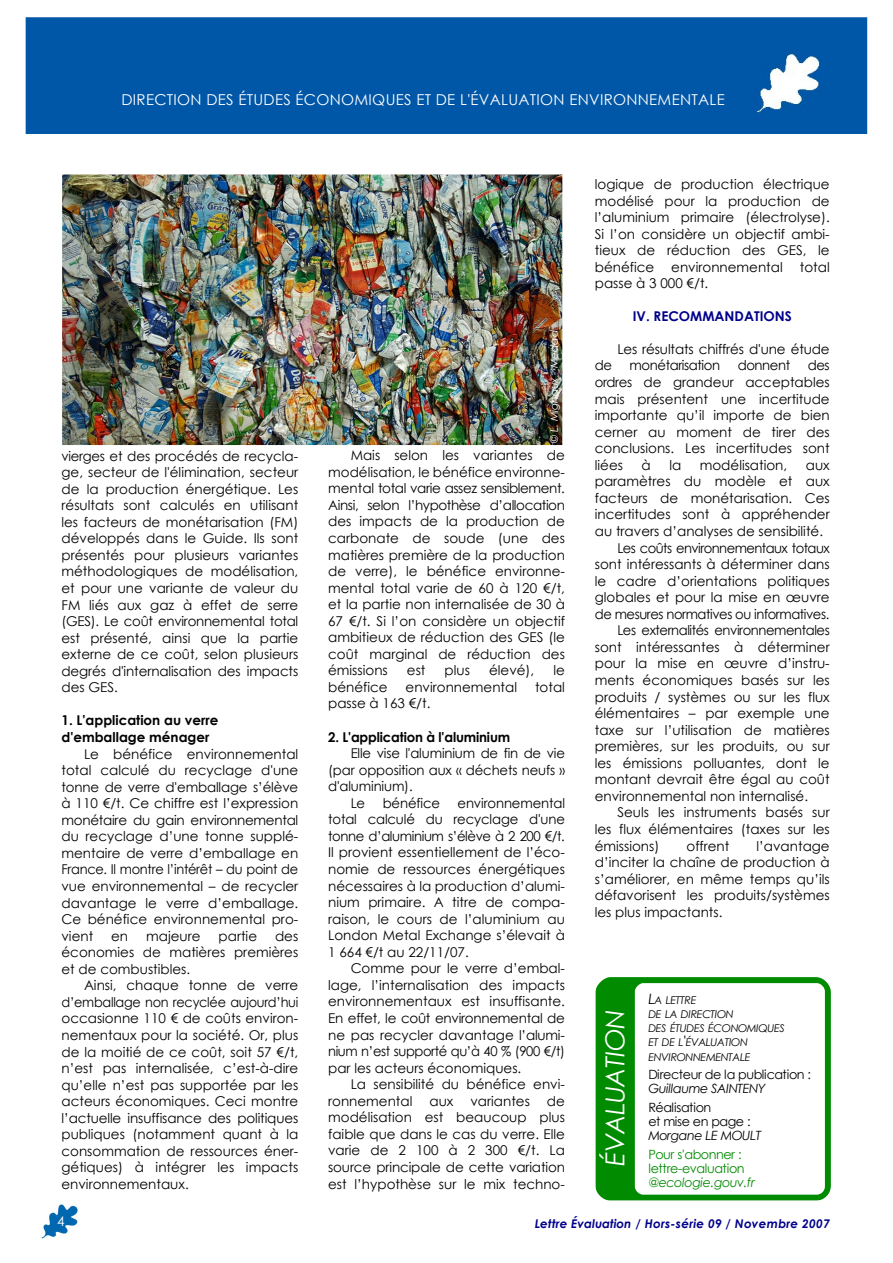
<style>
.page{position:relative;width:893px;height:1263px;background:#fff}
.page>*{position:absolute;margin:0;border:0;box-sizing:border-box;transform-origin:0 0}
.t1{font:italic 26.25px "Century Gothic";letter-spacing:-.015em;color:#fff}
.t2{font:15px "Century Gothic";letter-spacing:.02em;color:#fff}
.t3{font:13.5px/16.5px "Century Gothic";color:#000;text-align:justify}
.t4{font:13.5px "Century Gothic";letter-spacing:-.03em;color:#000}
.t5{font:700 13.5px/16.5px "Century Gothic";color:#000}
.t6{font:13.5px "Century Gothic";letter-spacing:-.04em;color:#000}
.t7{font:700 13.5px "Century Gothic";color:#00008b}
.t8{font:13.5px "Century Gothic";color:#fff}
.t9{font:12.75px/14.1px "Century Gothic";letter-spacing:-.035em;color:#000}
.t10{font:italic 12.75px "Century Gothic";letter-spacing:-.035em;color:#000}
.t11{font:12.75px/14.1px "Century Gothic";letter-spacing:-.035em;color:#008b00}
.t12{font:italic 12.75px "Century Gothic";letter-spacing:-.035em;color:#008b00}
.t13{font:italic 700 12px "Century Gothic";letter-spacing:.02em;color:#00008b}
.t14{font:italic 10.65px/14.1px "Century Gothic";letter-spacing:-.03em;color:#000}
.t15{font:italic 10.5px "Century Gothic";color:#fff}
.s1{font-size:14.25px}
</style>
<div class="page">
<img style="left:41px;top:1204px;width:37px;height:35px">
<div style="left:26px;top:17px;width:841px;height:117px;background:#0057a7"></div>
<svg style="left:595px;top:977px;width:236px;height:223px;background:#0a8f0a"></svg>
<svg style="left:635px;top:983px;width:190px;height:211px"></svg>
<img style="left:62px;top:174px;width:500px;height:271px">
<p class="t2" style="left:121px;top:91px;width:605px">DIRECTION DES ÉTUDES ÉCONOMIQUES ET DE L'ÉVALUATION ENVIRONNEMENTALE</p>
<p class="t3" style="left:62px;top:448px;width:238px">vierges et des procédés de recycla&shy;ge, secteur de l'élimination, secteur de la production énergétique. Les résultats sont calculés en utilisant les facteurs de monétarisation (FM) développés dans le Guide. Ils sont présentés pour plusieurs variantes méthodologiques de modélisation, et pour une variante de valeur du FM liés aux gaz à effet de serre (GES). Le coût environnemental total est présenté, ainsi que la partie externe de ce coût, selon plusieurs degrés d'internalisation des impacts des GES.</p>
<p class="t5" style="left:62px;top:712px;width:158px">1. L'application au verre d'emballage ménager</p>
<p class="t3" style="left:62px;top:746px;width:238px;text-indent:22px">Le bénéfice environnemental total calculé du recyclage d'une tonne de verre d'emballage s’élève à 110 €/t. Ce chiffre est l’expression monétaire du gain environnemental du recyclage d’une tonne supplé&shy;mentaire de verre d’emballage en France. Il montre l’intérêt – du point de vue environnemental – de recycler davantage le verre d’emballage.<br>Ce bénéfice environnemental pro&shy;vient</p>
<p class="t3" style="left:111px;top:928px;width:18px">en</p>
<p class="t3" style="left:146px;top:928px;width:56px">majeure</p>
<p class="t3" style="left:219px;top:928px;width:40px">partie</p>
<p class="t3" style="left:62px;top:928px;width:238px;text-indent:214px">des économies de matières premières et de combustibles.</p>
<p class="t3" style="left:62px;top:977px;width:238px;text-indent:22px">Ainsi, chaque tonne de verre d’emballage non recyclée aujourd’hui occasionne 110 € de coûts environ&shy;nementaux pour la société. Or, plus de la moitié de ce coût, soit 57 €/t, n’est pas internalisée, c’est-à-dire qu’elle n’est pas supportée par les acteurs économiques. Ceci montre l’actuelle insuffisance des politiques publiques (notamment quant à la consommation de ressources éner&shy;gétiques) à intégrer les impacts environnementaux.</p>
<p class="t8" style="left:57px;top:1213px;width:9px">4</p>
<p class="t15" style="left:548px;top:443px;width:114px;rotate:-90deg">© L. Mignaux - Medad</p>
<p class="t3" style="left:328px;top:447px;width:238px;text-indent:22px">Mais selon les variantes de modélisation, le bénéfice environne&shy;mental total varie assez sensiblement.<br>Ainsi, selon l’hypothèse d’allocation des impacts de la production de carbonate de soude (une des matières première de la production de verre), le bénéfice environne&shy;mental total varie de 60 à 120 €/t, et la partie non internalisée de 30 à 67 €/t. Si l’on considère un objectif ambitieux de réduction des GES (le coût marginal de réduction des émissions</p>
<p class="t3" style="left:407px;top:662px;width:20px">est</p>
<p class="t3" style="left:445px;top:662px;width:27px">plus</p>
<p class="t3" style="left:489px;top:662px;width:47px">élevé),</p>
<p class="t3" style="left:553px;top:662px;width:13px">le</p>
<p class="t3" style="left:328px;top:679px;width:61px">bénéfice</p>
<p class="t3" style="left:406px;top:679px;width:113px">environnemental</p>
<p class="t3" style="left:535px;top:679px;width:31px">total</p>
<p class="t3" style="left:328px;top:695px;width:104px">passe à 163 €/t.</p>
<p class="t5" style="left:328px;top:729px;width:184px">2. L'application à l'aluminium</p>
<p class="t3" style="left:351px;top:745px;width:216px">Elle vise l'aluminium de fin de vie</p>
<p class="t3" style="left:328px;top:762px;width:238px">(par opposition aux « déchets neufs »</p>
<p class="t3" style="left:328px;top:778px;width:86px">d'aluminium).</p>
<p class="t3" style="left:351px;top:795px;width:16px">Le</p>
<p class="t3" style="left:383px;top:795px;width:59px">bénéfice</p>
<p class="t3" style="left:328px;top:795px;width:238px;text-indent:129px">environnemental total calculé du recyclage d'une tonne d’aluminium s’élève à 2 200 €/t.<br>Il provient essentiellement de l’éco&shy;nomie de ressources énergétiques nécessaires à la production d’alumi&shy;nium primaire. A titre de compa&shy;raison, le cours de l’aluminium au London Metal Exchange s’élevait à 1 664 €/t au 22/11/07.</p>
<p class="t3" style="left:328px;top:960px;width:238px;text-indent:22px">Comme pour le verre d’embal&shy;lage, l’internalisation des impacts environnementaux est insuffisante.<br>En effet, le coût environnemental de ne pas recycler davantage l’alumi&shy;nium n’est supporté qu’à 40 % (900 €/t) par les acteurs économiques.</p>
<p class="t3" style="left:328px;top:1076px;width:238px;text-indent:22px">La sensibilité du bénéfice envi&shy;ronnemental</p>
<p class="t3" style="left:429px;top:1093px;width:25px">aux</p>
<p class="t3" style="left:470px;top:1093px;width:61px">variantes</p>
<p class="t3" style="left:328px;top:1093px;width:238px;text-indent:219px">de modélisation est beaucoup plus faible que dans le cas du verre. Elle varie de 2 100 à 2 300 €/t. La source principale de cette variation est l’hypothèse sur le mix techno-</p>
<p class="t3" style="left:595px;top:176px;width:236px">logique de production électrique modélisé pour la production de l’aluminium primaire (électrolyse).<br>Si l’on considère un objectif ambi&shy;tieux de réduction des GES, le bénéfice</p>
<p class="t3" style="left:671px;top:259px;width:113px">environnemental</p>
<p class="t3" style="left:800px;top:259px;width:31px">total</p>
<p class="t3" style="left:595px;top:275px;width:115px">passe à 3 000 €/t.</p>
<p class="t7" style="left:633px;top:309px;width:161px">IV. RECOMMANDATIONS</p>
<p class="t3" style="left:617px;top:341px;width:214px">Les résultats chiffrés d'une étude</p>
<p class="t3" style="left:595px;top:357px;width:19px">de</p>
<p class="t4" style="left:630px;top:358px;width:92px">monétarisation</p>
<p class="t4" style="left:738px;top:358px;width:54px">donnent</p>
<p class="t3" style="left:595px;top:357px;width:236px;text-indent:213px">des ordres de grandeur acceptables mais présentent une incertitude importante qu’il importe de bien cerner au moment de tirer des conclusions. Les incertitudes sont liées</p>
<p class="t3" style="left:642px;top:457px;width:11px">à</p>
<p class="t3" style="left:669px;top:457px;width:13px">la</p>
<p class="t3" style="left:700px;top:457px;width:89px">modélisation,</p>
<p class="t3" style="left:806px;top:457px;width:25px">aux</p>
<p class="t3" style="left:595px;top:473px;width:236px">paramètres du modèle et aux</p>
<p class="t3" style="left:595px;top:490px;width:236px">facteurs de monétarisation. Ces</p>
<p class="t3" style="left:595px;top:506px;width:236px">incertitudes sont à appréhender</p>
<p class="t3" style="left:595px;top:523px;width:230px">au travers d’analyses de sensibilité.</p>
<p class="t6" style="left:617px;top:540px;width:214px">Les coûts environnementaux totaux</p>
<p class="t3" style="left:595px;top:556px;width:236px">sont intéressants à déterminer dans</p>
<p class="t3" style="left:595px;top:573px;width:236px">le cadre d’orientations politiques</p>
<p class="t3" style="left:595px;top:589px;width:236px">globales et pour la mise en œuvre</p>
<p class="t4" style="left:595px;top:606px;width:236px">de mesures normatives ou informatives.</p>
<p class="t4" style="left:617px;top:623px;width:214px">Les externalités environnementales</p>
<p class="t3" style="left:595px;top:639px;width:236px">sont intéressantes à déterminer</p>
<p class="t3" style="left:595px;top:655px;width:236px">pour la mise en œuvre d’instru-</p>
<p class="t3" style="left:595px;top:672px;width:236px">ments économiques basés sur les</p>
<p class="t3" style="left:595px;top:689px;width:236px">produits / systèmes ou sur les flux</p>
<p class="t3" style="left:595px;top:705px;width:236px">élémentaires – par exemple une</p>
<p class="t3" style="left:595px;top:722px;width:236px">taxe sur l’utilisation de matières</p>
<p class="t3" style="left:595px;top:738px;width:236px">premières, sur les produits, ou sur</p>
<p class="t3" style="left:595px;top:755px;width:236px">les émissions polluantes, dont le</p>
<p class="t3" style="left:595px;top:771px;width:236px">montant devrait être égal au coût</p>
<p class="t3" style="left:595px;top:788px;width:215px">environnemental non internalisé.</p>
<p class="t3" style="left:617px;top:804px;width:214px">Seuls les instruments basés sur</p>
<p class="t3" style="left:595px;top:821px;width:236px">les flux élémentaires (taxes sur les</p>
<p class="t3" style="left:595px;top:838px;width:66px">émissions)</p>
<p class="t3" style="left:686px;top:838px;width:44px">offrent</p>
<p class="t3" style="left:595px;top:838px;width:236px;text-indent:162px">l’avantage d’inciter la chaîne de production à s’améliorer, en même temps qu’ils défavorisent les produits/systèmes les plus impactants.</p>
<h1 class="t1" style="left:600px;top:1165px;width:157px;rotate:-90deg">ÉVALUATION</h1>
<p class="t14" style="left:648px;top:993px;width:138px"><span class="s1">L</span>A LETTRE<br>DE LA DIRECTION<br>DES ÉTUDES ÉCONOMIQUES<br>ET DE L<span class="s1">'</span>ÉVALUATION<br>ENVIRONNEMENTALE</p>
<p class="t9" style="left:648px;top:1068px;width:164px">Directeur de la publication :</p>
<p class="t10" style="left:648px;top:1081px;width:119px">Guillaume SAINTENY</p>
<p class="t9" style="left:648px;top:1100px;width:104px">Réalisation<br>et mise en page :</p>
<p class="t10" style="left:648px;top:1128px;width:114px">Morgane LE MOULT</p>
<p class="t11" style="left:648px;top:1147px;width:98px">Pour s'abonner : lettre-evaluation</p>
<p class="t12" style="left:648px;top:1175px;width:108px">@ecologie.gouv.fr</p>
<p class="t13" style="left:535px;top:1217px;width:296px">Lettre Évaluation / Hors-série 09 / Novembre 2007</p>
</div>
